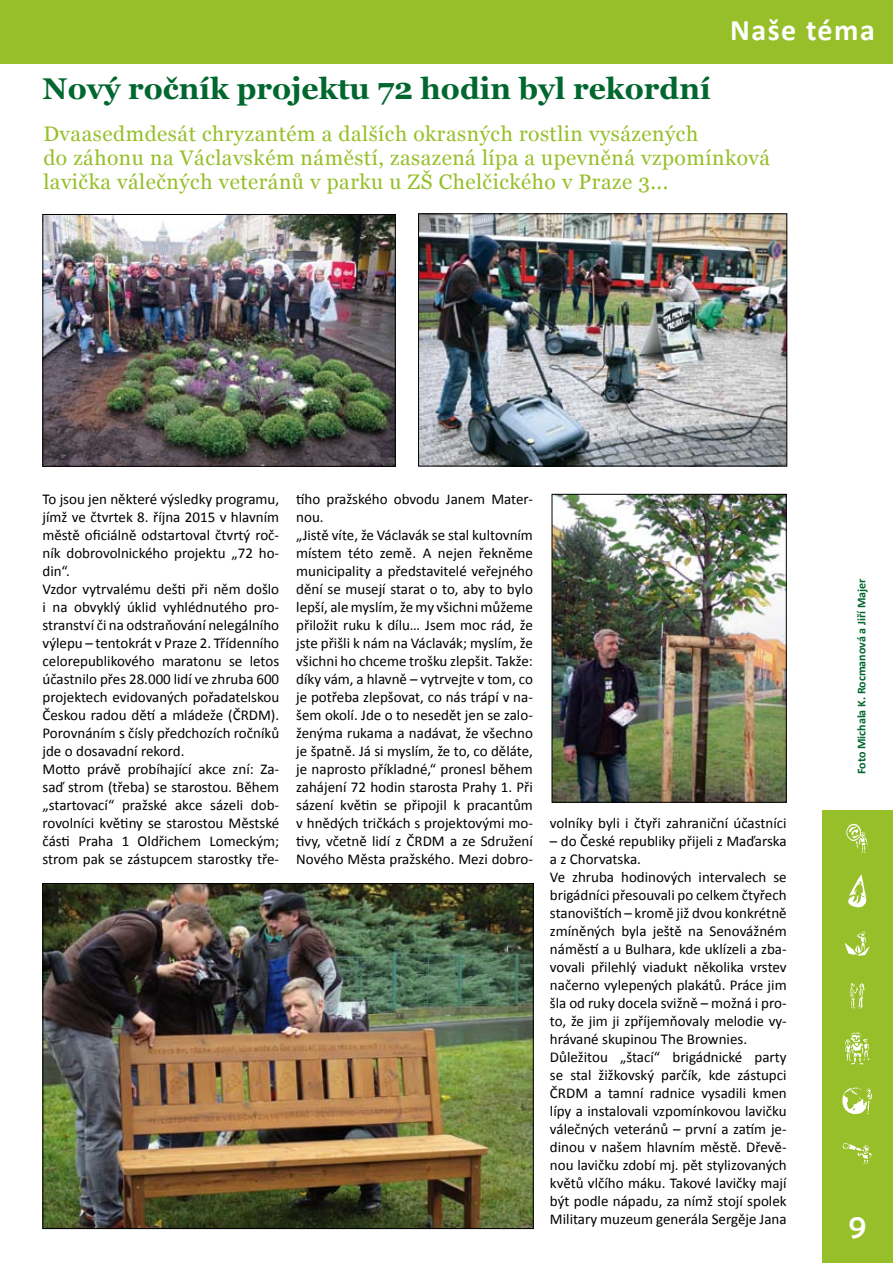
<style>
.page{position:relative;width:893px;height:1263px;background:#fff}
.page>*{position:absolute;margin:0;border:0;box-sizing:border-box;transform-origin:0 0}
.t1{font:34.5px "Berlin Sans FB";color:#fff}
.t2{font:700 30px "Georgia";color:#00672e}
.t3{font:700 30px "Calibri";letter-spacing:.05em;color:#fff}
.t4{font:21px/24px "Georgia";letter-spacing:.025em;color:#96bf29}
.t5{font:15px/18px "Calibri";color:#000}
.t6{font:700 12px "Calibri";color:#00672e}
</style>
<div class="page">
<div style="left:0;top:0;width:893px;height:63px;background:#96bf29"></div>
<div style="left:822px;top:810px;width:71px;height:453px;background:#96bf29"></div>
<svg style="left:843px;top:1143px;width:29px;height:21px"></svg>
<svg style="left:842px;top:1087px;width:30px;height:27px"></svg>
<svg style="left:845px;top:1032px;width:24px;height:33px"></svg>
<svg style="left:850px;top:983px;width:15px;height:26px"></svg>
<svg style="left:845px;top:931px;width:24px;height:25px"></svg>
<svg style="left:848px;top:874px;width:19px;height:33px"></svg>
<svg style="left:846px;top:824px;width:22px;height:29px"></svg>
<img style="left:44px;top:216px;width:350px;height:249px">
<div style="left:42px;top:214px;width:354px;height:253px;border:1px solid #000"></div>
<img style="left:420px;top:215px;width:365px;height:249px">
<div style="left:418px;top:213px;width:369px;height:253px;border:1px solid #000"></div>
<img style="left:554px;top:496px;width:231px;height:305px">
<div style="left:552px;top:494px;width:235px;height:309px;border:1px solid #000"></div>
<img style="left:45px;top:885px;width:487px;height:342px">
<h2 class="t3" style="left:730px;top:8px;width:146px">Naše téma</h2>
<h2 class="t2" style="left:43px;top:70px;width:670px">Nový ročník projektu 72 hodin byl rekordní</h2>
<h3 class="t4" style="left:43px;top:122px;width:728px">Dvaasedmdesát chryzantém a dalších okrasných rostlin vysázených<br>do záhonu na Václavském náměstí, zasazená lípa a upevněná vzpomínková lavička válečných veteránů v parku u ZŠ Chelčického v Praze 3...</h3>
<p class="t5" style="left:43px;top:490px;width:238px">To jsou jen některé výsledky programu, jímž ve čtvrtek 8. října 2015 v hlavním městě oficiálně odstartoval čtvrtý roč&shy;ník dobrovolnického projektu „72 ho&shy;din“.<br>Vzdor vytrvalému dešti při něm došlo i na obvyklý úklid vyhlédnutého pro&shy;stranství či na odstraňování nelegálního výlepu – tentokrát v Praze 2. Třídenního celorepublikového maratonu se letos účastnilo přes 28.000 lidí ve zhruba 600 projektech evidovaných pořadatelskou Českou radou dětí a mládeže (ČRDM).<br>Porovnáním s čísly předchozích ročníků jde o dosavadní rekord.<br>Motto právě probíhající akce zní: Za&shy;saď strom (třeba) se starostou. Během „startovací“ pražské akce sázeli dob&shy;rovolníci květiny se starostou Městské části Praha 1 Oldřichem Lomeckým; strom pak se zástupcem starostky tře-</p>
<p class="t5" style="left:296px;top:490px;width:238px">tího pražského obvodu Janem Mater&shy;nou.<br>„Jistě víte, že Václavák se stal kultovním místem této země. A nejen řekněme municipality a představitelé veřejného dění se musejí starat o to, aby to bylo lepší, ale myslím, že my všichni můžeme přiložit ruku k dílu… Jsem moc rád, že jste přišli k nám na Václavák; myslím, že všichni ho chceme trošku zlepšit. Takže: díky vám, a hlavně – vytrvejte v tom, co je potřeba zlepšovat, co nás trápí v na&shy;šem okolí. Jde o to nesedět jen se zalo&shy;ženýma rukama a nadávat, že všechno je špatně. Já si myslím, že to, co děláte, je naprosto příkladné,“ pronesl během zahájení 72 hodin starosta Prahy 1. Při sázení květin se připojil k pracantům v hnědých tričkách s projektovými mo&shy;tivy, včetně lidí z ČRDM a ze Sdružení Nového Města pražského. Mezi dobro-</p>
<p class="t5" style="left:550px;top:814px;width:238px">volníky byli i čtyři zahraniční účastníci</p>
<p class="t5" style="left:550px;top:832px;width:238px">– do České republiky přijeli z Maďarska a z Chorvatska.<br>Ve zhruba hodinových intervalech se brigádníci přesouvali po celkem čtyřech stanovištích – kromě již dvou konkrétně zmíněných byla ještě na Senovážném náměstí a u Bulhara, kde uklízeli a zba&shy;vovali přilehlý viadukt několika vrstev načerno vylepených plakátů. Práce jim šla od ruky docela svižně – možná i pro&shy;to, že jim ji zpříjemňovaly melodie vy&shy;hrávané skupinou The Brownies.<br>Důležitou „štací“ brigádnické party se stal žižkovský parčík, kde zástupci ČRDM a tamní radnice vysadili kmen lípy a instalovali vzpomínkovou lavičku válečných veteránů – první a zatím je&shy;dinou v našem hlavním městě. Dřevě&shy;nou lavičku zdobí mj. pět stylizovaných květů vlčího máku. Takové lavičky mají být podle nápadu, za nímž stojí spolek Military muzeum generála Sergěje Jana</p>
<p class="t6" style="left:853px;top:774px;width:197px;rotate:-90deg">Foto Michala K. Rocmanová a Jiří Majer</p>
<h1 class="t1" style="left:849px;top:1207px;width:19px">9</h1>
</div>
